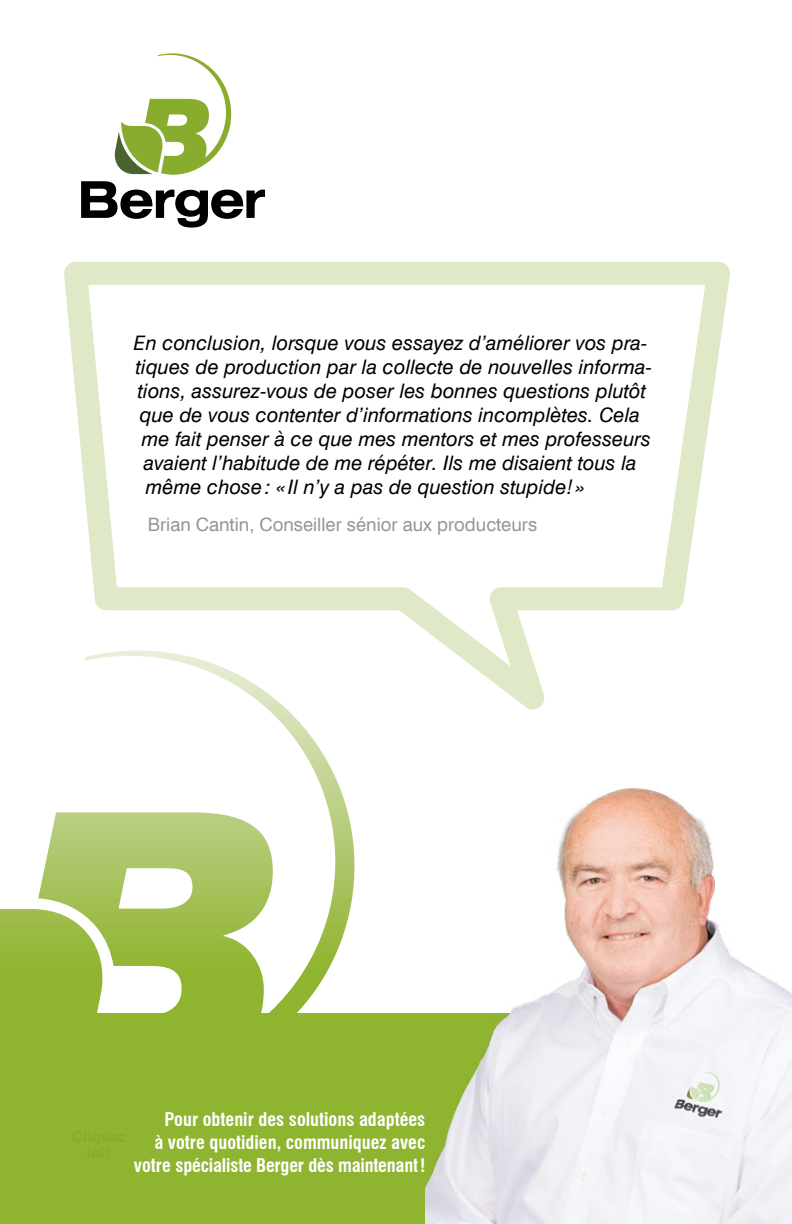
<style>
.page{position:relative;width:792px;height:1224px;background:#fff}
.page>*{position:absolute;margin:0;border:0;box-sizing:border-box;transform-origin:0 0}
.t1{font:italic 20px "Swiss 721 BT";letter-spacing:.005em;color:#000}
.t2{font:700 condensed 18.4px/23px "Swiss 721 BT";color:#fff;text-align:right}
.t3{font:18.4px "Swiss 721 BT";color:#939598}
</style>
<div class="page">
<svg style="left:0;top:761px;width:355px;height:252px"></svg>
<div style="left:0;top:1013px;width:792px;height:211px;background:#8fb430"></div>
<svg style="left:64px;top:262px;width:666px;height:499px"></svg>
<img style="left:425px;top:788px;width:367px;height:436px">
<svg style="left:81px;top:181px;width:184px;height:47px"></svg>
<svg style="left:114px;top:53px;width:118px;height:122px"></svg>
<p class="t1" style="left:134px;top:331px;width:515px">En conclusion, lorsque vous essayez d’améliorer vos pra-</p>
<p class="t1" style="left:136px;top:355px;width:518px">tiques de production par la collecte de nouvelles informa-</p>
<p class="t1" style="left:138px;top:379px;width:510px">tions, assurez-vous de poser les bonnes questions plutôt</p>
<p class="t1" style="left:140px;top:403px;width:502px">que de vous contenter d’informations incomplètes. Cela</p>
<p class="t1" style="left:142px;top:427px;width:511px">me fait penser à ce que mes mentors et mes professeurs</p>
<p class="t1" style="left:144px;top:451px;width:494px">avaient l’habitude de me répéter. Ils me disaient tous la</p>
<p class="t1" style="left:146px;top:475px;width:440px">même chose: « Il n’y a pas de question stupide! »</p>
<p class="t3" style="left:148px;top:513px;width:391px">Brian Cantin, Conseiller sénior aux producteurs</p>
<p class="t2" style="left:134px;top:1108px;width:293px">Pour obtenir des solutions adaptées<br>à votre quotidien, communiquez avec votre spécialiste Berger dès maintenant!</p>
</div>
